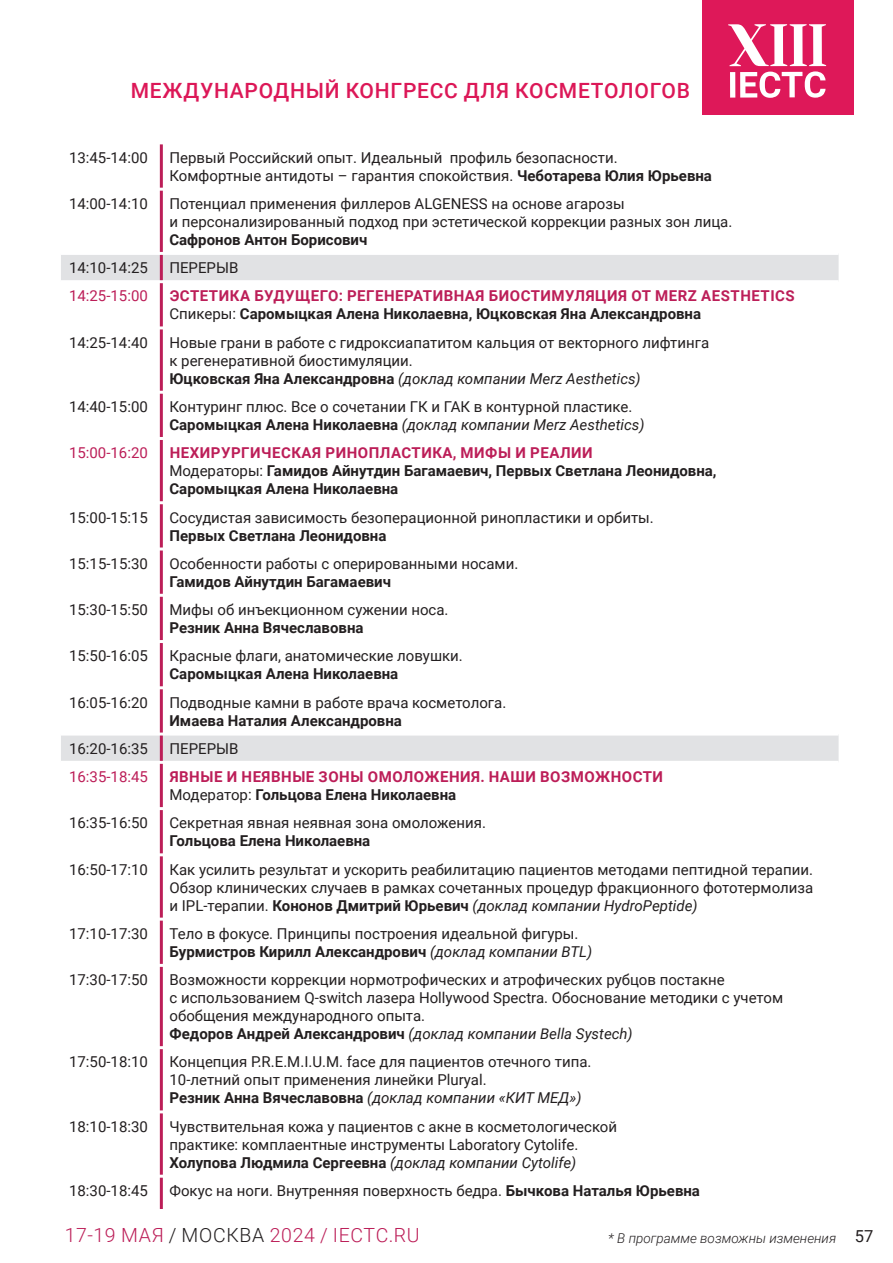
<style>
.page{position:relative;width:893px;height:1263px;background:#fff}
.page>*{position:absolute;margin:0;border:0;box-sizing:border-box;transform-origin:0 0}
.t1{font:500 21px "Roboto";letter-spacing:.035em;color:#dc1757}
.t2{font:300 19.5px "Roboto";letter-spacing:.035em;color:#bc1e58}
.t3{font:16.5px "Roboto";color:#231f20}
.t4{font:15px/18px "Roboto";color:#231f20}
.t5{font:700 15px/18px "Roboto";color:#231f20}
.t6{font:700 15px "Roboto";letter-spacing:.035em;color:#bc1e58}
.t7{font:15px "Roboto";color:#bc1e58}
.t8{font:italic 300 13.5px "Roboto";color:#231f20}
.s1{font-weight:700}
.s2{font-weight:400}
.s3{font-style:italic}
.s4{color:#bc1e58}
.s5{color:#231f20}
</style>
<div class="page">
<div style="left:703px;top:0;width:151px;height:115px;background:#de1859"></div>
<svg style="left:728px;top:24px;width:98px;height:74px"></svg>
<svg style="left:61px;top:255px;width:778px;height:506px"></svg>
<hr style="left:61px;top:280px;width:100px;height:3px;background:#fff">
<hr style="left:161px;top:280px;width:678px;height:3px;background:#fff">
<hr style="left:61px;top:326px;width:100px;height:3px;background:#fff">
<hr style="left:161px;top:326px;width:678px;height:3px;background:#fff">
<hr style="left:61px;top:391px;width:100px;height:3px;background:#fff">
<hr style="left:161px;top:391px;width:678px;height:3px;background:#fff">
<hr style="left:61px;top:437px;width:100px;height:3px;background:#fff">
<hr style="left:161px;top:437px;width:678px;height:3px;background:#fff">
<hr style="left:61px;top:501px;width:100px;height:3px;background:#fff">
<hr style="left:161px;top:501px;width:678px;height:3px;background:#fff">
<hr style="left:61px;top:547px;width:100px;height:3px;background:#fff">
<hr style="left:161px;top:547px;width:678px;height:3px;background:#fff">
<hr style="left:61px;top:594px;width:100px;height:3px;background:#fff">
<hr style="left:161px;top:594px;width:678px;height:3px;background:#fff">
<hr style="left:61px;top:640px;width:100px;height:3px;background:#fff">
<hr style="left:161px;top:640px;width:678px;height:3px;background:#fff">
<hr style="left:61px;top:686px;width:100px;height:3px;background:#fff">
<hr style="left:161px;top:686px;width:678px;height:3px;background:#fff">
<hr style="left:61px;top:732px;width:100px;height:3px;background:#fff">
<hr style="left:161px;top:732px;width:678px;height:3px;background:#fff">
<hr style="left:160px;top:144px;width:3px;height:44px;background:#bc1e58">
<hr style="left:160px;top:191px;width:3px;height:61px;background:#bc1e58">
<hr style="left:160px;top:255px;width:3px;height:25px;background:#bc1e58">
<hr style="left:160px;top:283px;width:3px;height:43px;background:#bc1e58">
<hr style="left:160px;top:329px;width:3px;height:62px;background:#bc1e58">
<hr style="left:160px;top:394px;width:3px;height:43px;background:#bc1e58">
<hr style="left:160px;top:440px;width:3px;height:61px;background:#bc1e58">
<hr style="left:160px;top:504px;width:3px;height:43px;background:#bc1e58">
<hr style="left:160px;top:550px;width:3px;height:44px;background:#bc1e58">
<hr style="left:160px;top:597px;width:3px;height:43px;background:#bc1e58">
<hr style="left:160px;top:643px;width:3px;height:43px;background:#bc1e58">
<hr style="left:160px;top:689px;width:3px;height:43px;background:#bc1e58">
<hr style="left:160px;top:735px;width:3px;height:26px;background:#bc1e58">
<hr style="left:160px;top:764px;width:3px;height:43px;background:#bc1e58">
<hr style="left:160px;top:810px;width:3px;height:43px;background:#bc1e58">
<hr style="left:160px;top:856px;width:3px;height:62px;background:#bc1e58">
<hr style="left:160px;top:921px;width:3px;height:43px;background:#bc1e58">
<hr style="left:160px;top:967px;width:3px;height:79px;background:#bc1e58">
<hr style="left:160px;top:1049px;width:3px;height:61px;background:#bc1e58">
<hr style="left:160px;top:1113px;width:3px;height:62px;background:#bc1e58">
<hr style="left:160px;top:1178px;width:3px;height:31px;background:#bc1e58">
<h1 class="t1" style="left:131px;top:75px;width:561px">МЕЖДУНАРОДНЫЙ КОНГРЕСС ДЛЯ КОСМЕТОЛОГОВ</h1>
<p class="t4" style="left:69px;top:148px;width:80px">13:45-14:00</p>
<p class="t4" style="left:169px;top:148px;width:544px">Первый Российский опыт. Идеальный профиль безопасности.<br>Комфортные антидоты – гарантия спокойствия. <span class="s1">ЧЕБОТАРЕВА ЮЛИЯ ЮРЬЕВНА</span></p>
<p class="t4" style="left:69px;top:194px;width:80px">14:00-14:10</p>
<p class="t4" style="left:169px;top:194px;width:564px">Потенциал применения филлеров ALGENESS на основе агарозы<br>и персонализированный подход при эстетической коррекции разных зон лица.</p>
<p class="t5" style="left:169px;top:230px;width:199px">САФРОНОВ АНТОН БОРИСОВИЧ</p>
<p class="t4" style="left:69px;top:258px;width:80px">14:10-14:25</p>
<p class="t4" style="left:169px;top:258px;width:21px">ПЕРЕРЫ</p>
<p class="t4" style="left:229px;top:258px;width:11px">В</p>
<p class="t7" style="left:69px;top:286px;width:80px">14:25-15:00</p>
<p class="t6" style="left:170px;top:286px;width:22px">ЭСТЕТИКА</p>
<p class="t6" style="left:254px;top:286px;width:67px">БУДУЩЕГО</p>
<p class="t6" style="left:339px;top:286px;width:19px">: РЕГЕНЕРАТИВНАЯ</p>
<p class="t6" style="left:489px;top:286px;width:12px">БИОСТИМ</p>
<p class="t6" style="left:565px;top:286px;width:21px">УЛЯЦИЯ</p>
<p class="t6" style="left:631px;top:286px;width:48px">ОТ MERZ</p>
<p class="t6" style="left:701px;top:286px;width:21px">AEST</p>
<p class="t6" style="left:740px;top:286px;width:21px">HETICS</p>
<p class="t5" style="left:169px;top:305px;width:533px"><span class="s2">Спикеры:</span> САРОМЫЦКАЯ АЛЕНА НИКОЛАЕВНА, ЮЦКОВСКАЯ ЯНА АЛЕКСАНДРОВНА</p>
<p class="t4" style="left:69px;top:333px;width:80px">14:25-14:40</p>
<p class="t4" style="left:169px;top:333px;width:541px">Новые грани в работе с гидроксиапатитом кальция от векторного лифтинга к регенеративной биостимуляции.<br><span class="s1">ЮЦКОВСКАЯ ЯНА АЛЕКСАНДРОВНА</span> <span class="s3">(доклад компании Merz Aesthetics)</span></p>
<p class="t4" style="left:69px;top:397px;width:80px">14:40-15:00</p>
<p class="t4" style="left:169px;top:397px;width:477px">Контуринг плюс. Все о сочетании ГК и ГАК в контурной пластике.<br><span class="s1">САРОМЫЦКАЯ АЛЕНА НИКОЛАЕВНА</span> <span class="s3">(доклад компании Merz Aesthetics)</span></p>
<p class="t7" style="left:69px;top:442px;width:80px">15:00-16:20</p>
<p class="t6" style="left:170px;top:442px;width:73px">НЕХИРУРГИЧЕСКАЯ</p>
<p class="t6" style="left:325px;top:442px;width:12px">РИНОПЛАСТИКА</p>
<p class="t6" style="left:453px;top:442px;width:21px">, МИФЫ</p>
<p class="t5" style="left:169px;top:443px;width:549px;text-indent:346px"><span class="s4">И РЕАЛИИ<br></span><span class="s2">Модераторы:</span> ГАМИДОВ АЙНУТДИН БАГАМАЕВИЧ, ПЕРВЫХ СВЕТЛАНА ЛЕОНИДОВНА,<br>САРОМЫЦКАЯ АЛЕНА НИКОЛАЕВНА</p>
<p class="t4" style="left:69px;top:508px;width:80px">15:00-15:15</p>
<p class="t4" style="left:169px;top:508px;width:486px">Сосудистая зависимость безоперационной ринопластики и орбиты.</p>
<p class="t5" style="left:169px;top:526px;width:219px">ПЕРВЫХ СВЕТЛАНА ЛЕОНИДОВНА</p>
<p class="t4" style="left:69px;top:554px;width:80px">15:15-15:30</p>
<p class="t4" style="left:169px;top:554px;width:350px">Особенности работы с оперированными носами.</p>
<p class="t5" style="left:169px;top:572px;width:223px">ГАМИДОВ АЙНУТДИН БАГАМАЕВИЧ</p>
<p class="t4" style="left:69px;top:600px;width:80px">15:30-15:50</p>
<p class="t4" style="left:169px;top:600px;width:281px">Мифы об инъекционном сужении носа.</p>
<p class="t5" style="left:169px;top:618px;width:196px">РЕЗНИК АННА ВЯЧЕСЛАВОВНА</p>
<p class="t4" style="left:69px;top:646px;width:80px">15:50-16:05</p>
<p class="t4" style="left:169px;top:646px;width:295px">Красные флаги, анатомические ловушки.</p>
<p class="t5" style="left:169px;top:664px;width:230px">САРОМЫЦКАЯ АЛЕНА НИКОЛАЕВНА</p>
<p class="t4" style="left:69px;top:693px;width:80px">16:05-16:20</p>
<p class="t4" style="left:169px;top:693px;width:338px">Подводные камни в работе врача косметолога.</p>
<p class="t5" style="left:169px;top:711px;width:234px">ИМАЕВА НАТАЛИЯ АЛЕКСАНДРОВНА</p>
<p class="t4" style="left:69px;top:739px;width:80px">16:20-16:35</p>
<p class="t4" style="left:169px;top:739px;width:21px">ПЕРЕРЫ</p>
<p class="t4" style="left:229px;top:739px;width:11px">В</p>
<p class="t7" style="left:69px;top:766px;width:80px">16:35-18:45</p>
<p class="t6" style="left:170px;top:766px;width:21px">ЯВНЫЕ</p>
<p class="t6" style="left:227px;top:766px;width:26px">И НЕЯВНЫЕ</p>
<p class="t6" style="left:319px;top:766px;width:22px">ЗОНЫ</p>
<p class="t6" style="left:368px;top:766px;width:13px">ОМОЛО</p>
<p class="t6" style="left:425px;top:766px;width:27px">ЖЕНИЯ</p>
<p class="t6" style="left:480px;top:766px;width:33px">. НАШИ</p>
<p class="t6" style="left:540px;top:766px;width:82px">ВОЗМОЖНОСТИ</p>
<p class="t5" style="left:169px;top:785px;width:288px"><span class="s2">Модератор:</span> ГОЛЬЦОВА ЕЛЕНА НИКОЛАЕВНА</p>
<p class="t4" style="left:69px;top:813px;width:80px">16:35-16:50</p>
<p class="t4" style="left:169px;top:813px;width:318px">Секретная явная неявная зона омоложения.</p>
<p class="t5" style="left:169px;top:831px;width:202px">ГОЛЬЦОВА ЕЛЕНА НИКОЛАЕВНА</p>
<p class="t4" style="left:69px;top:860px;width:80px">16:50-17:10</p>
<p class="t4" style="left:169px;top:860px;width:645px;text-align:justify">Как усилить результат и ускорить реабилитацию пациентов методами пептидной терапии.<br>Обзор клинических случаев в рамках сочетанных процедур фракционного фототермолиза и IPL-терапии. <span class="s1">КОНОНОВ ДМИТРИЙ ЮРЬЕВИЧ</span> <span class="s3">(доклад компании HydroPeptide)</span></p>
<p class="t4" style="left:69px;top:924px;width:80px">17:10-17:30</p>
<p class="t4" style="left:169px;top:924px;width:424px">Тело в фокусе. Принципы построения идеальной фигуры.<br><span class="s1">БУРМИСТРОВ КИРИЛЛ АЛЕКСАНДРОВИЧ</span> <span class="s3">(доклад компании BTL)</span></p>
<p class="t4" style="left:69px;top:970px;width:80px">17:30-17:50</p>
<p class="t4" style="left:169px;top:970px;width:615px">Возможности коррекции нормотрофических и атрофических рубцов постакне<br>с использованием Q-switch лазера Hollywood Spectra. Обоснование методики с учетом обобщения международного опыта.<br><span class="s1">ФЕДОРОВ АНДРЕЙ АЛЕКСАНДРОВИЧ</span> <span class="s3">(доклад компании Bella Systech)</span></p>
<p class="t4" style="left:69px;top:1052px;width:80px">17:50-18:10</p>
<p class="t4" style="left:169px;top:1052px;width:423px">Концепция P.R.E.M.I.U.M. face для пациентов отечного типа.<br>10-летний опыт применения линейки Pluryal.<br><span class="s1">РЕЗНИК АННА ВЯЧЕСЛАВОВНА</span> <span class="s3">(доклад компании «КИТ МЕД»)</span></p>
<p class="t4" style="left:69px;top:1117px;width:80px">18:10-18:30</p>
<p class="t4" style="left:169px;top:1117px;width:449px">Чувствительная кожа у пациентов с акне в косметологической практике: комплаентные инструменты Laboratory Cytolife.<br><span class="s1">ХОЛУПОВА ЛЮДМИЛА СЕРГЕЕВНА</span> <span class="s3">(доклад компании Cytolife)</span></p>
<p class="t4" style="left:69px;top:1181px;width:80px">18:30-18:45</p>
<p class="t4" style="left:169px;top:1181px;width:532px">Фокус на ноги. Внутренняя поверхность бедра. <span class="s1">БЫЧКОВА НАТАЛЬЯ ЮРЬЕВНА</span></p>
<h2 class="t2" style="left:65px;top:1221px;width:356px">17-19 мая <span class="s5">/ москва</span> 2024 / IECTC.RU</h2>
<p class="t3" style="left:855px;top:1225px;width:20px">57</p>
<p class="t8" style="left:608px;top:1228px;width:230px">* В программе возможны изменения</p>
</div>
